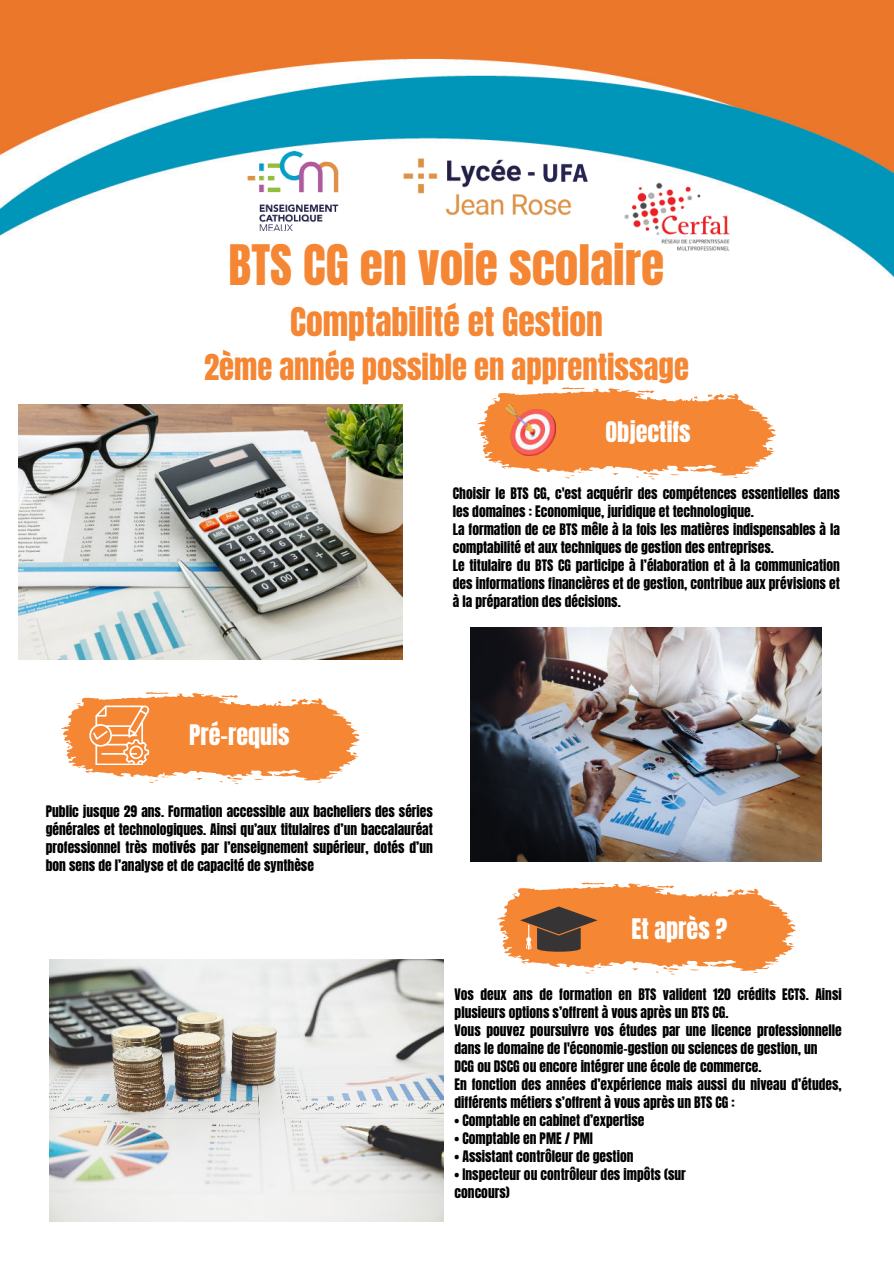
<style>
.page{position:relative;width:894px;height:1264px;background:#fff}
.page>*{position:absolute;margin:0;border:0;box-sizing:border-box;transform-origin:0 0}
.t1{font:47.4px "Anton";color:#f58634}
.t2{font:33.6px "Anton";color:#f58634}
.t3{font:30.6px "Anton";color:#f58634}
.t4{font:24.15px "Anton";color:#fff}
.t5{font:13.5px/18px "Anton";color:#000}
</style>
<div class="page">
<img style="left:0;top:0;width:893px;height:1222px">
<img style="left:470px;top:627px;width:351px;height:234px">
<img style="left:19px;top:404px;width:383px;height:256px">
<img style="left:49px;top:959px;width:394px;height:262px">
<img style="left:246px;top:152px;width:92px;height:79px">
<img style="left:395px;top:154px;width:202px;height:75px">
<svg style="left:477px;top:387px;width:298px;height:92px"></svg>
<img style="left:506px;top:404px;width:49px;height:51px">
<svg style="left:61px;top:692px;width:298px;height:92px"></svg>
<svg style="left:497px;top:882px;width:298px;height:92px"></svg>
<img style="left:609px;top:168px;width:129px;height:93px">
<h1 class="t1" style="left:228px;top:241px;width:437px">BTS CG en voie scolaire</h1>
<h2 class="t2" style="left:290px;top:304px;width:314px">Comptabilité et Gestion</h2>
<h3 class="t3" style="left:204px;top:351px;width:486px">2ème année possible en apprentissage</h3>
<h3 class="t4" style="left:605px;top:420px;width:87px">Objectifs</h3>
<p class="t5" style="left:452px;top:485px;width:388px">Choisir le BTS CG, c'est acquérir des compétences essentielles dans les domaines : Economique, juridique et technologique.<br>La formation de ce BTS mêle à la fois les matières indispensables à la comptabilité et aux techniques de gestion des entreprises.<br>Le titulaire du BTS CG participe à l’élaboration et à la communication des informations financières et de gestion, contribue aux prévisions et à la préparation des décisions.</p>
<h3 class="t4" style="left:189px;top:722px;width:102px">Pré-requis</h3>
<p class="t5" style="left:46px;top:803px;width:388px;text-align:justify">Public jusque 29 ans. Formation accessible aux bacheliers des séries générales et technologiques. Ainsi qu’aux titulaires d’un baccalauréat professionnel très motivés par l’enseignement supérieur, dotés d’un bon sens de l’analyse et de capacité de synthèse</p>
<h3 class="t4" style="left:631px;top:916px;width:97px">Et après ?</h3>
<p class="t5" style="left:454px;top:986px;width:388px">Vos deux ans de formation en BTS valident 120 crédits ECTS. Ainsi plusieurs options s’offrent à vous après un BTS CG.<br>Vous pouvez poursuivre vos études par une licence professionnelle dans le domaine de l'économie-gestion ou sciences de gestion, un<br>DCG ou DSCG ou encore intégrer une école de commerce.<br>En fonction des années d’expérience mais aussi du niveau d’études, différents métiers s’offrent à vous après un BTS CG :</p>
<p class="t5" style="left:454px;top:1112px;width:191px">• Comptable en cabinet d’expertise</p>
<p class="t5" style="left:454px;top:1130px;width:140px">• Comptable en PME / PMI</p>
<p class="t5" style="left:454px;top:1148px;width:180px">• Assistant contrôleur de gestion</p>
<p class="t5" style="left:454px;top:1166px;width:233px">• Inspecteur ou contrôleur des impôts (sur concours)</p>
</div>
